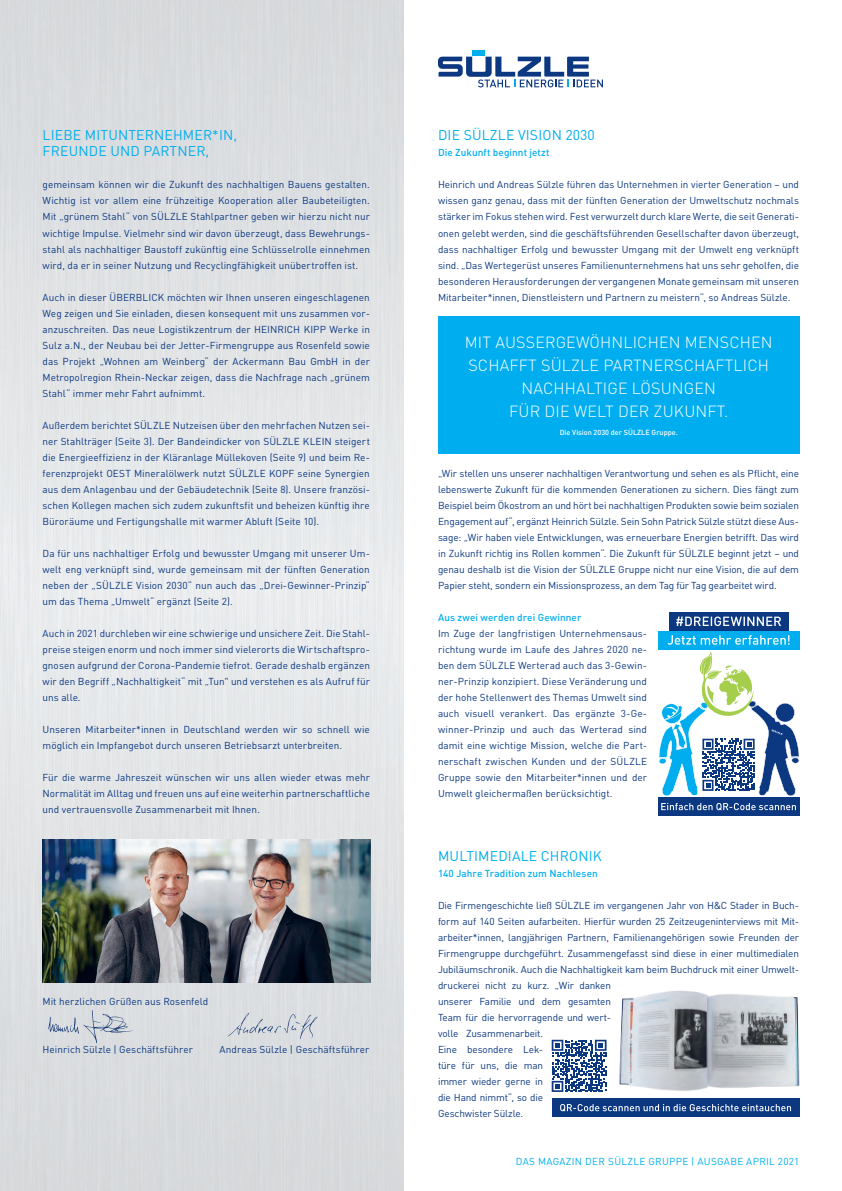
<style>
.page{position:relative;width:842px;height:1191px;background:#fff}
.page>*{position:absolute;margin:0;border:0;box-sizing:border-box;transform-origin:0 0}
.t1{font:300 16px/23px "DINOT";letter-spacing:.01em;color:#fff;text-align:center}
.t2{font:14px/16px "DINOT";letter-spacing:.01em;color:#00aeef}
.t3{font:10px/16px "DINOT";color:#0b3881;text-align:justify}
.t4{font:500 10px "DINOT";letter-spacing:.005em;color:#00aeef}
.t5{font:10px "DINOT";letter-spacing:.03em;color:#00aeef}
.t6{font:500 7.3px "DINOT";color:#fff}
</style>
<div class="page">
<img style="left:0;top:0;width:404px;height:1191px">
<img style="left:43px;top:839px;width:327px;height:143px">
<svg style="left:48px;top:1010px;width:85px;height:33px;background:#cacfd6"></svg>
<svg style="left:228px;top:1012px;width:89px;height:26px;background:#cdd2d8"></svg>
<div style="left:472px;top:50px;width:13px;height:5px;background:#00aeef"></div>
<svg style="left:438px;top:57px;width:165px;height:30px"></svg>
<div style="left:438px;top:316px;width:361px;height:137px;background:#00aeef"></div>
<div style="left:658px;top:631px;width:141px;height:18px;background:#00aeef"></div>
<div style="left:669px;top:612px;width:119px;height:19px;background:#0b3881"></div>
<svg style="left:676px;top:616px;width:105px;height:10px"></svg>
<img style="left:619px;top:990px;width:181px;height:101px">
<svg style="left:658px;top:635px;width:141px;height:161px"></svg>
<div style="left:658px;top:797px;width:141px;height:18px;background:#0b3881"></div>
<svg style="left:661px;top:803px;width:135px;height:7px"></svg>
<div style="left:552px;top:1098px;width:247px;height:18px;background:#0b3881"></div>
<svg style="left:560px;top:1104px;width:231px;height:7px"></svg>
<svg style="left:552px;top:1039px;width:54px;height:53px"></svg>
<h2 class="t2" style="left:43px;top:127px;width:196px">LIEBE MITUNTERNEHMER*IN,<br>FREUNDE UND PARTNER,</h2>
<p class="t3" style="left:43px;top:177px;width:329px">gemeinsam können wir die Zukunft des nachhaltigen Bauens gestalten.<br>Wichtig ist vor allem eine frühzeitige Kooperation aller Baubeteiligten.<br>Mit „grünem Stahl“ von SÜLZLE Stahlpartner geben wir hierzu nicht nur wichtige Impulse. Vielmehr sind wir davon überzeugt, dass Bewehrungs&shy;stahl als nachhaltiger Baustoff zukünftig eine Schlüsselrolle einnehmen wird, da er in seiner Nutzung und Recyclingfähigkeit unübertroffen ist.</p>
<p class="t3" style="left:43px;top:289px;width:329px">Auch in dieser ÜBERBLICK möchten wir Ihnen unseren eingeschlagenen Weg zeigen und Sie einladen, diesen konsequent mit uns zusammen vor&shy;anzuschreiten. Das neue Logistikzentrum der HEINRICH KIPP Werke in Sulz a.N., der Neubau bei der Jetter-Firmengruppe aus Rosenfeld sowie das Projekt „Wohnen am Weinberg“ der Ackermann Bau GmbH in der Metropolregion Rhein-Neckar zeigen, dass die Nachfrage nach „grünem Stahl“ immer mehr Fahrt aufnimmt.</p>
<p class="t3" style="left:43px;top:417px;width:329px">Außerdem berichtet SÜLZLE Nutzeisen über den mehrfachen Nutzen sei&shy;ner Stahlträger (Seite 3). Der Bandeindicker von SÜLZLE KLEIN steigert die Energieeffizienz in der Kläranlage Müllekoven (Seite 9) und beim Re&shy;ferenzprojekt OEST Mineralölwerk nutzt SÜLZLE KOPF seine Synergien aus dem Anlagenbau und der Gebäudetechnik (Seite 8). Unsere französi&shy;schen Kollegen machen sich zudem zukunftsfit und beheizen künftig ihre Büroräume und Fertigungshalle mit warmer Abluft (Seite 10).</p>
<p class="t3" style="left:43px;top:545px;width:329px">Da für uns nachhaltiger Erfolg und bewusster Umgang mit unserer Um&shy;welt eng verknüpft sind, wurde gemeinsam mit der fünften Generation neben der „SÜLZLE Vision 2030“ nun auch das „Drei-Gewinner-Prinzip“ um das Thema „Umwelt“ ergänzt (Seite 2).</p>
<p class="t3" style="left:43px;top:625px;width:329px">Auch in 2021 durchleben wir eine schwierige und unsichere Zeit. Die Stahl&shy;preise steigen enorm und noch immer sind vielerorts die Wirtschaftspro&shy;gnosen aufgrund der Corona-Pandemie tiefrot. Gerade deshalb ergänzen wir den Begriff „Nachhaltigkeit“ mit „Tun" und verstehen es als Aufruf für uns alle.</p>
<p class="t3" style="left:43px;top:721px;width:329px">Unseren Mitarbeiter*innen in Deutschland werden wir so schnell wie möglich ein Impfangebot durch unseren Betriebsarzt unterbreiten.</p>
<p class="t3" style="left:43px;top:769px;width:329px">Für die warme Jahreszeit wünschen wir uns allen wieder etwas mehr Normalität im Alltag und freuen uns auf eine weiterhin partnerschaftliche und vertrauensvolle Zusammenarbeit mit Ihnen.</p>
<p class="t3" style="left:43px;top:993px;width:167px">Mit herzlichen Grüßen aus Rosenfeld</p>
<p class="t3" style="left:43px;top:1041px;width:152px">Heinrich Sü lzle | Geschäftsfü hrer</p>
<p class="t3" style="left:220px;top:1041px;width:151px">Andreas Sü lzle | Geschäftsfü hrer</p>
<h2 class="t2" style="left:438px;top:127px;width:158px">DIE SÜLZLE VISION 2030</h2>
<p class="t4" style="left:438px;top:146px;width:113px">Die Zukunft beginnt jetzt</p>
<p class="t3" style="left:438px;top:177px;width:363px">Heinrich und Andreas Sülzle führen das Unternehmen in vierter Generation – und wissen ganz genau, dass mit der fünften Generation der Umweltschutz nochmals stärker im Fokus stehen wird. Fest verwurzelt durch klare Werte, die seit Generati&shy;onen gelebt werden, sind die geschäftsführenden Gesellschafter davon überzeugt, dass nachhaltiger Erfolg und bewusster Umgang mit der Umwelt eng verknüpft sind. „Das Wertegerüst unseres Familienunternehmens hat uns sehr geholfen, die besonderen Herausforderungen der vergangenen Monate gemeinsam mit unseren Mitarbeiter*innen, Dienstleistern und Partnern zu meistern“, so Andreas Sülzle.</p>
<h1 class="t1" style="left:465px;top:331px;width:310px">MIT AUSSERGEWÖHNLICHEN MENSCHEN<br>SCHAFFT SÜLZLE PARTNERSCHAFTLICH<br>NACHHALTIGE LÖSUNGEN<br>FÜR DIE WELT DER ZUKUNFT.</h1>
<p class="t6" style="left:560px;top:427px;width:119px">Die Vision 2030 der SÜLZLE Gruppe.</p>
<p class="t3" style="left:438px;top:465px;width:363px">„Wir stellen uns unserer nachhaltigen Verantwortung und sehen es als Pflicht, eine lebenswerte Zukunft für die kommenden Generationen zu sichern. Dies fängt zum Beispiel beim Ökostrom an und hört bei nachhaltigen Produkten sowie beim sozialen Engagement auf“, ergänzt Heinrich Sülzle. Sein Sohn Patrick Sülzle stützt diese Aus&shy;sage: „Wir haben viele Entwicklungen, was erneuerbare Energien betrifft. Das wird in Zukunft richtig ins Rollen kommen“. Die Zukunft für SÜLZLE beginnt jetzt – und genau deshalb ist die Vision der SÜLZLE Gruppe nicht nur eine Vision, die auf dem Papier steht, sondern ein Missionsprozess, an dem Tag für Tag gearbeitet wird.</p>
<p class="t4" style="left:438px;top:610px;width:145px">Aus zwei werden drei Gewinner</p>
<p class="t3" style="left:438px;top:625px;width:211px">Im Zuge der langfristigen Unternehmensaus&shy;richtung wurde im Laufe des Jahres 2020 ne&shy;ben dem SÜLZLE Werterad auch das 3-Gewin&shy;ner-Prinzip konzipiert. Diese Veränderung und der hohe Stellenwert des Themas Umwelt sind auch visuell verankert. Das ergänzte 3-Ge&shy;winner-Prinzip und auch das Werterad sind damit eine wichtige Mission, welche die Part&shy;nerschaft zwischen Kunden und der SÜLZLE Gruppe sowie den Mitarbeiter*innen und der Umwelt gleichermaßen berücksichtigt.</p>
<h2 class="t2" style="left:438px;top:847px;width:165px">MULTIMEDIALE CHRONIK</h2>
<p class="t4" style="left:438px;top:866px;width:161px">140 Jahre Tradition zum Nachlesen</p>
<p class="t3" style="left:438px;top:897px;width:363px;text-align:left">Die Firmengeschichte ließ SÜLZLE im vergangenen Jahr von H&amp;C Stader in Buch&shy;form auf 140 Seiten aufarbeiten. Hierfür wurden 25 Zeitzeugeninterviews mit Mit&shy;arbeiter*innen, langjährigen Partnern, Familienangehörigen sowie Freunden der Firmengruppe durchgeführt. Zusammengefasst sind diese in einer multimedialen Jubiläumschronik. Auch die Nachhaltigkeit kam beim Buchdruck mit einer Umwelt&shy;druckerei nicht zu kurz. „Wir danken<br>unserer Familie und dem gesamten<br>Team für die hervorragende und wert-<br>volle Zusammenarbeit.<br>Eine besondere Lek-<br>türe für uns, die man<br>immer wieder gerne in<br>die Hand nimmt“, so die<br>Geschwister Sülzle.</p>
<p class="t5" style="left:516px;top:1155px;width:285px">DAS MAGAZIN DER SÜLZLE GRUPPE | AUSGABE APRIL 2021</p>
</div>
